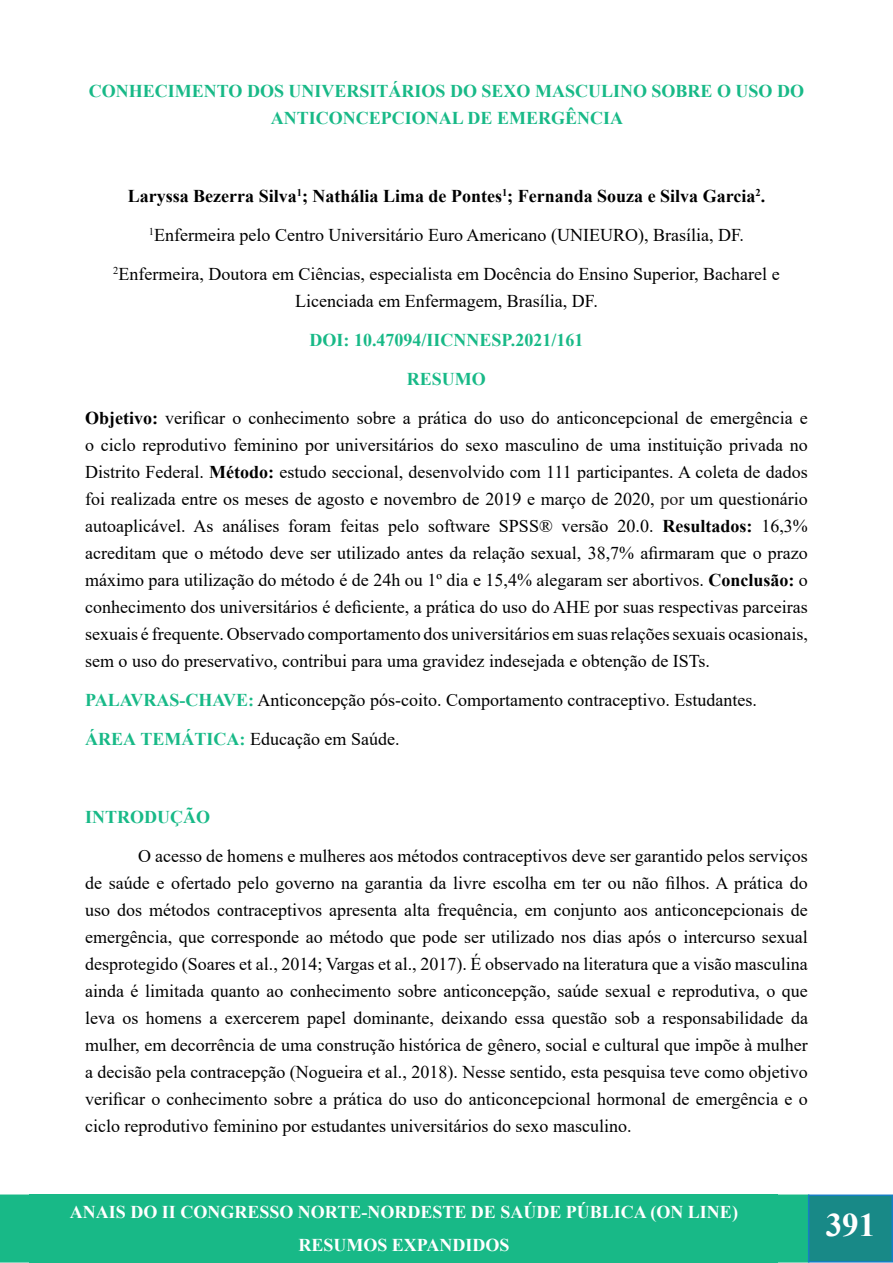
<style>
.page{position:relative;width:893px;height:1263px;background:#fff}
.page>*{position:absolute;margin:0;border:0;box-sizing:border-box;transform-origin:0 0}
.t1{font:700 33px "Times New Roman";color:#fff}
.t2{font:18px/27px "Times New Roman";color:#000;text-align:justify}
.t3{font:700 18px/27px "Times New Roman";color:#18b987;text-align:center}
.t4{font:700 18px/33px "Times New Roman";color:#fff;text-align:center}
.t5{font:700 18px "Times New Roman";color:#000}
.s1{font-weight:700}
.s2{color:#231f20}
.s3{font-weight:700;color:#18b987}
</style>
<div class="page">
<div style="left:0;top:1194px;width:808px;height:68px;background:#18b987"></div>
<div style="left:809px;top:1195px;width:83px;height:67px;background:#188987"></div>
<div style="left:808px;top:1194px;width:85px;height:68px;border:2px solid #167ec4"></div>
<div style="left:30px;top:1194px;width:748px;height:68px;background:#18b987"></div>
<p class="t3" style="left:89px;top:77px;width:717px">CONHECIMENTO DOS UNIVERSITÁRIOS DO SEXO MASCULINO SOBRE O USO DO<br>ANTICONCEPCIONAL DE EMERGÊNCIA</p>
<p class="t5" style="left:128px;top:183px;width:639px">Laryssa Bezerra Silva<sup>1</sup>; Nathália Lima de Pontes<sup>1</sup>; Fernanda Souza e Silva Garcia<sup>2</sup>.</p>
<p class="t2" style="left:149px;top:221px;width:597px"><sup>1</sup>Enfermeira pelo Centro Universitário Euro Americano (UNIEURO), Brasília, DF.</p>
<p class="t2" style="left:113px;top:260px;width:668px;text-align:center"><sup>2</sup>Enfermeira, Doutora em Ciências, especialista em Docência do Ensino Superior, Bacharel e<br>Licenciada em Enfermagem, Brasília, DF.</p>
<p class="t3" style="left:310px;top:326px;width:275px">DOI: 10.47094/IICNNESP.2021/161</p>
<p class="t3" style="left:407px;top:365px;width:81px">RESUMO</p>
<p class="t2" style="left:85px;top:404px;width:724px"><span class="s1">Objetivo:</span> verificar o conhecimento sobre a prática do uso do anticoncepcional de emergência e o ciclo reprodutivo feminino por universitários do sexo masculino de uma instituição privada no Distrito Federal. <span class="s1">Método:</span> estudo seccional, desenvolvido com 111 participantes. A coleta de dados foi realizada entre os meses de agosto e novembro de 2019 e março de 2020, <span class="s2">por</span> um questionário autoaplicável. As análises foram feitas pelo software SPSS® versão 20.0. <span class="s1">Resultados:</span> 16,3% acreditam que o método deve ser utilizado antes da relação sexual, 38,7% afirmaram que o prazo máximo para utilização do método é de 24h ou 1º dia e 15,4% alegaram ser abortivos. <span class="s1">Conclusão:</span> o conhecimento dos universitários é deficiente, a prática do uso do AHE por suas respectivas parceiras sexuais é frequente. Observado comportamento dos universitários em suas relações sexuais ocasionais, sem o uso do preservativo, contribui para uma gravidez indesejada e obtenção de ISTs.</p>
<p class="t2" style="left:85px;top:686px;width:673px"><span class="s3">PALAVRAS-CHAVE:</span> Anticoncepção pós-coito. Comportamento contraceptivo. Estudantes.</p>
<p class="t2" style="left:85px;top:725px;width:316px"><span class="s3">ÁREA TEMÁTICA:</span> Educação em Saúde.</p>
<p class="t3" style="left:85px;top:803px;width:126px">INTRODUÇÃO</p>
<p class="t2" style="left:85px;top:842px;width:724px;text-indent:53px">O acesso de homens e mulheres aos métodos contraceptivos deve ser garantido pelos serviços de saúde e ofertado pelo governo na garantia da livre escolha em ter ou não filhos. A prática do uso dos métodos contraceptivos apresenta alta frequência, em conjunto aos anticoncepcionais de emergência, que corresponde ao método que pode ser utilizado nos dias após o intercurso sexual desprotegido (Soares et al., 2014; Vargas et al., 2017). É observado na literatura que a visão masculina ainda é limitada quanto ao conhecimento sobre anticoncepção, saúde sexual e reprodutiva, o que leva os homens a exercerem papel dominante, deixando essa questão sob a responsabilidade da mulher, em decorrência de uma construção histórica de gênero, social e cultural que impõe à mulher a decisão pela contracepção (Nogueira et al., 2018). Nesse sentido, esta pesquisa teve como objetivo verificar o conhecimento sobre a prática do uso do anticoncepcional hormonal de emergência e o ciclo reprodutivo feminino por estudantes universitários do sexo masculino.</p>
<p class="t4" style="left:70px;top:1195px;width:669px">ANAIS DO II CONGRESSO NORTE-NORDESTE DE SAÚDE PÚBLICA (ON LINE)<br>RESUMOS EXPANDIDOS</p>
<h1 class="t1" style="left:826px;top:1201px;width:51px">391</h1>
</div>
